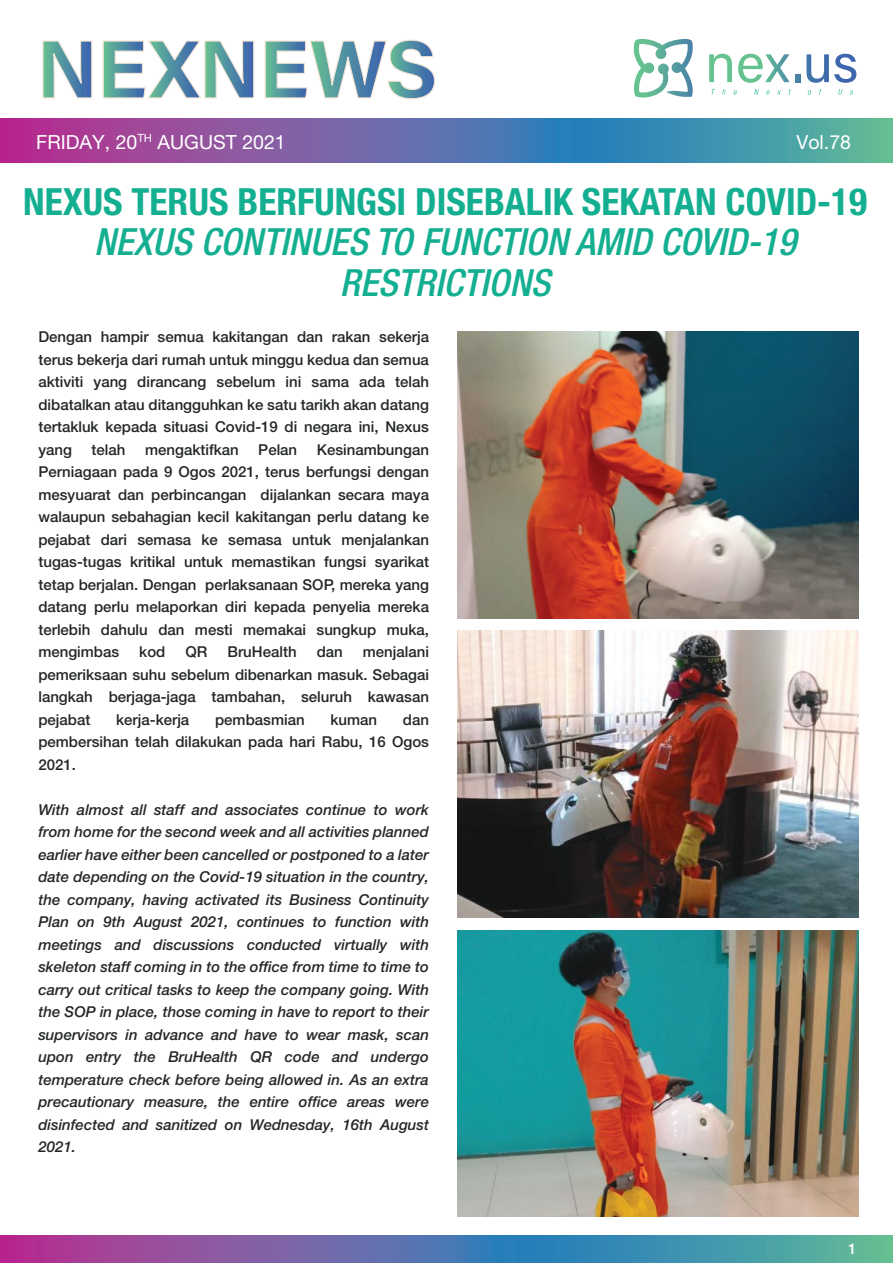
<style>
.page{position:relative;width:893px;height:1263px;background:#fff}
.page>*{position:absolute;margin:0;border:0;box-sizing:border-box;transform-origin:0 0}
.t1{font:italic 500 condensed 37.5px/40.5px "Helvetica Neue LT Pro";color:#14af91;text-align:center}
.t2{font:700 condensed 37.5px "Helvetica Neue LT Pro";color:#14af91}
.t3{font:19.5px "Helvetica Neue LT Pro";color:#fff}
.t4{font:500 15px/22.5px "Helvetica Neue LT Pro";color:#242728;text-align:justify}
.t5{font:italic 500 15px/22.5px "Helvetica Neue LT Pro";color:#242728;text-align:justify}
.t6{font:500 15px "Helvetica Neue LT Pro";color:#fff}
</style>
<div class="page">
<svg style="left:0;top:119px;width:893px;height:43px;background:#6871a6"></svg>
<svg style="left:42px;top:40px;width:51px;height:59px"></svg>
<svg style="left:102px;top:40px;width:153px;height:59px"></svg>
<svg style="left:264px;top:39px;width:171px;height:61px"></svg>
<svg style="left:711px;top:89px;width:4px;height:6px"></svg>
<svg style="left:722px;top:89px;width:4px;height:6px"></svg>
<svg style="left:733px;top:90px;width:4px;height:5px"></svg>
<svg style="left:754px;top:89px;width:5px;height:6px"></svg>
<svg style="left:766px;top:90px;width:4px;height:5px"></svg>
<svg style="left:777px;top:90px;width:4px;height:5px"></svg>
<svg style="left:808px;top:90px;width:3px;height:5px"></svg>
<svg style="left:838px;top:89px;width:5px;height:6px"></svg>
<svg style="left:850px;top:90px;width:3px;height:5px"></svg>
<svg style="left:709px;top:54px;width:23px;height:28px"></svg>
<svg style="left:738px;top:54px;width:62px;height:29px"></svg>
<svg style="left:806px;top:54px;width:50px;height:29px"></svg>
<svg style="left:633px;top:39px;width:60px;height:59px"></svg>
<svg style="left:0;top:1236px;width:893px;height:27px;background:#6475a7"></svg>
<img style="left:458px;top:332px;width:400px;height:286px">
<img style="left:458px;top:631px;width:400px;height:286px">
<img style="left:458px;top:930px;width:400px;height:287px">
<h2 class="t3" style="left:36px;top:130px;width:251px">FRIDAY, 20<sup>TH</sup> AUGUST 2021</h2>
<h2 class="t3" style="left:796px;top:130px;width:56px">Vol.78</h2>
<h1 class="t2" style="left:23px;top:179px;width:845px">NEXUS TERUS BERFUNGSI DISEBALIK SEKATAN COVID-19</h1>
<h1 class="t1" style="left:94px;top:222px;width:704px">NEXUS CONTINUES TO FUNCTION AMID COVID-19<br>RESTRICTIONS</h1>
<p class="t4" style="left:38px;top:325px;width:392px">Dengan hampir semua kakitangan dan rakan sekerja terus bekerja dari rumah untuk minggu kedua dan semua aktiviti yang dirancang sebelum ini sama ada telah dibatalkan atau ditangguhkan ke satu tarikh akan datang tertakluk kepada situasi Covid-19 di negara ini, Nexus yang</p>
<p class="t4" style="left:38px;top:438px;width:392px;text-indent:278px">Kesinambungan Perniagaan pada 9 Ogos 2021, terus berfungsi dengan mesyuarat dan perbincangan dijalankan secara maya walaupun sebahagian kecil kakitangan perlu datang ke pejabat dari semasa ke semasa untuk menjalankan tugas-tugas kritikal untuk memastikan fungsi syarikat tetap berjalan. Dengan perlaksanaan SOP, mereka yang datang perlu melaporkan diri kepada penyelia mereka terlebih dahulu dan mesti memakai sungkup muka, mengimbas</p>
<p class="t4" style="left:92px;top:438px;width:35px">telah</p>
<p class="t4" style="left:145px;top:438px;width:95px">mengaktifkan</p>
<p class="t4" style="left:258px;top:438px;width:40px">Pelan</p>
<p class="t4" style="left:139px;top:640px;width:28px">kod</p>
<p class="t4" style="left:185px;top:640px;width:23px">QR</p>
<p class="t4" style="left:227px;top:640px;width:71px">BruHealth</p>
<p class="t4" style="left:317px;top:640px;width:28px">dan</p>
<p class="t4" style="left:38px;top:640px;width:392px;text-indent:324px">menjalani pemeriksaan suhu sebelum dibenarkan masuk. Sebagai langkah berjaga-jaga tambahan, seluruh kawasan pejabat</p>
<p class="t4" style="left:38px;top:708px;width:392px;text-indent:365px">dan pembersihan telah dilakukan pada hari Rabu, 16 Ogos 2021.</p>
<p class="t5" style="left:38px;top:798px;width:392px">With almost all staff and associates continue to work from home for the second week and all activities planned earlier have either been cancelled or postponed to a later date depending on the Covid-19 situation in the country, the company, having activated its Business Continuity Plan on 9th August 2021, continues to function with meetings and discussions conducted virtually with skeleton staff coming in to the office from time to time to carry out critical tasks to keep the company going. With the SOP in place, those coming in have to report to their supervisors in advance and have to wear mask, scan upon entry the BruHealth QR code and undergo temperature check before being allowed in. As an extra precautionary measure, the entire office areas were disinfected and sanitized on Wednesday, 16th August 2021.</p>
<p class="t4" style="left:116px;top:708px;width:75px">kerja-kerja</p>
<p class="t4" style="left:215px;top:708px;width:91px">pembasmian</p>
<p class="t4" style="left:330px;top:708px;width:48px">kuman</p>
<p class="t6" style="left:848px;top:1240px;width:10px">1</p>
</div>
